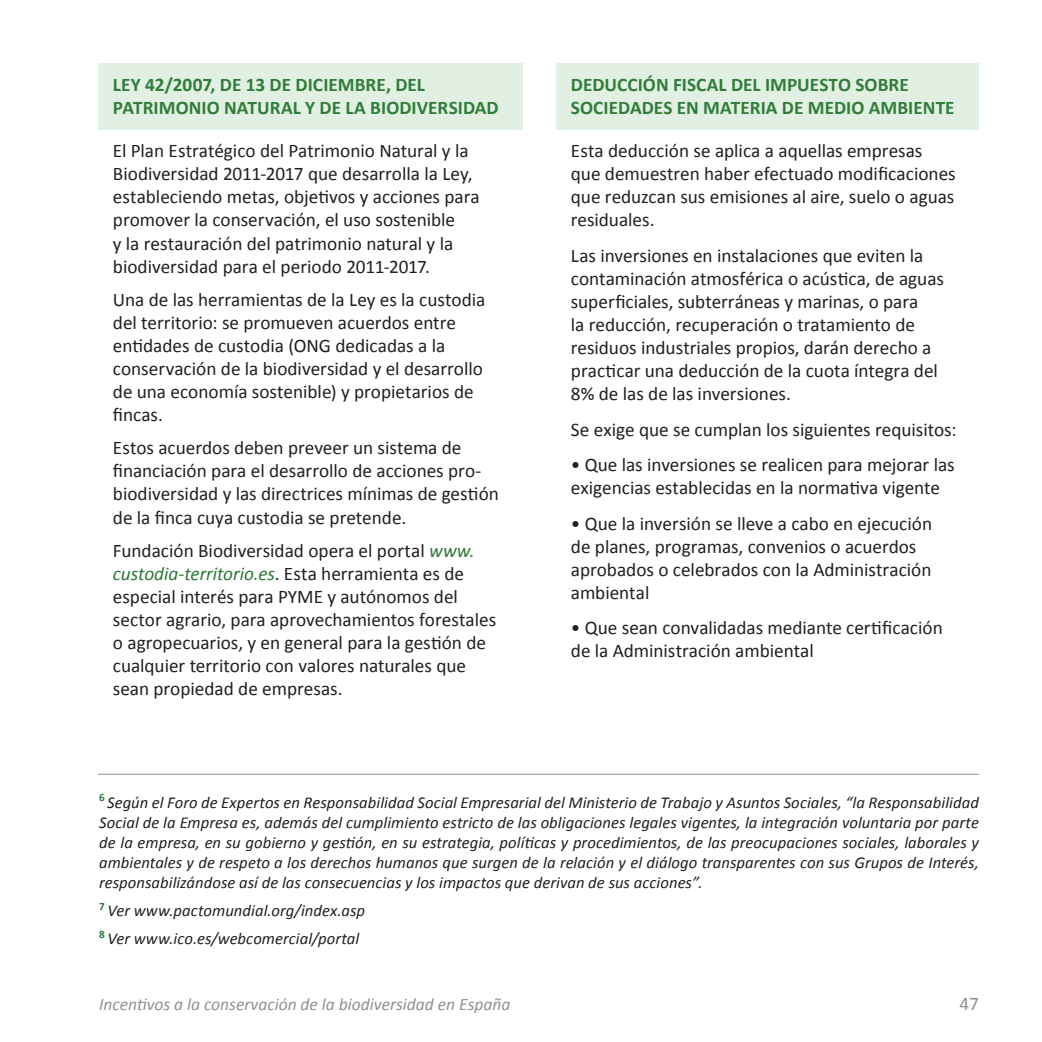
<style>
.page{position:relative;width:1042px;height:1042px;background:#fff}
.page>*{position:absolute;margin:0;border:0;box-sizing:border-box;transform-origin:0 0}
.texto_gral{font:19.25px/23.1px "Calibri";color:#231f20}
.MAYUSCULAS{font:700 19.25px/23.1px "Calibri";letter-spacing:.005em;color:#2d7837}
.t1{font:italic 17.5px "Calibri";color:#231f20}
.texto_gral-2{font:italic 16.62px/19.9px "Calibri";letter-spacing:.005em;color:#231f20;text-align:justify}
.s1{font-style:italic;color:#2d7837}
</style>
<div class="page">
<hr style="left:98px;top:774px;width:881px;height:1px;background:#939598">
<div style="left:98px;top:63px;width:425px;height:67px;background:#e2f0e3"></div>
<div style="left:556px;top:63px;width:423px;height:67px;background:#e2f0e3"></div>
<p class="MAYUSCULAS" style="left:113px;top:73px;width:387px">LEY 42/2007, DE 13 DE DICIEMBRE, DEL<br>PATRIMONIO NATURAL Y DE LA BIODIVERSIDAD</p>
<p class="texto_gral" style="left:113px;top:139px;width:368px">El Plan Estratégico del Patrimonio Natural y la Biodiversidad 2011-2017 que desarrolla la Ley, estableciendo metas, objetivos y acciones para promover la conservación, el uso sostenible<br>y la restauración del patrimonio natural y la biodiversidad para el periodo 2011-2017.</p>
<p class="texto_gral" style="left:113px;top:288px;width:374px">Una de las herramientas de la Ley es la custodia del territorio: se promueven acuerdos entre entidades de custodia (ONG dedicadas a la conservación de la biodiversidad y el desarrollo de una economía sostenible) y propietarios de fincas.</p>
<p class="texto_gral" style="left:113px;top:436px;width:387px">Estos acuerdos deben preveer un sistema de financiación para el desarrollo de acciones pro&shy;biodiversidad y las directrices mínimas de gestión de la finca cuya custodia se pretende.</p>
<p class="texto_gral" style="left:113px;top:539px;width:385px">Fundación Biodiversidad opera el portal <span class="s1">www. custodia-territorio.es</span>. Esta herramienta es de especial interés para PYME y autónomos del sector agrario, para aprovechamientos forestales o agropecuarios, y en general para la gestión de cualquier territorio con valores naturales que sean propiedad de empresas.</p>
<p class="MAYUSCULAS" style="left:571px;top:73px;width:385px">DEDUCCIÓN FISCAL DEL IMPUESTO SOBRE<br>SOCIEDADES EN MATERIA DE MEDIO AMBIENTE</p>
<p class="texto_gral" style="left:571px;top:139px;width:386px">Esta deducción se aplica a aquellas empresas que demuestren haber efectuado modificaciones que reduzcan sus emisiones al aire, suelo o aguas residuales.</p>
<p class="texto_gral" style="left:571px;top:244px;width:375px">Las inversiones en instalaciones que eviten la contaminación atmosférica o acústica, de aguas superficiales, subterráneas y marinas, o para<br>la reducción, recuperación o tratamiento de residuos industriales propios, darán derecho a practicar una deducción de la cuota íntegra del 8% de las de las inversiones.</p>
<p class="texto_gral" style="left:571px;top:418px;width:387px">Se exige que se cumplan los siguientes requisitos:</p>
<p class="texto_gral" style="left:571px;top:453px;width:385px">• Que las inversiones se realicen para mejorar las exigencias establecidas en la normativa vigente</p>
<p class="texto_gral" style="left:571px;top:512px;width:363px">• Que la inversión se lleve a cabo en ejecución de planes, programas, convenios o acuerdos aprobados o celebrados con la Administración ambiental</p>
<p class="texto_gral" style="left:571px;top:616px;width:373px">• Que sean convalidadas mediante certificación de la Administración ambiental</p>
<p class="texto_gral-2" style="left:99px;top:791px;width:881px"><sup>6</sup> Según el Foro de Expertos en Responsabilidad Social Empresarial del Ministerio de Trabajo y Asuntos Sociales, “la Responsabilidad Social de la Empresa es, además del cumplimiento estricto de las obligaciones legales vigentes, la integración voluntaria por parte de la empresa, en su gobierno y gestión, en su estrategia, políticas y procedimientos, de las preocupaciones sociales, laborales y ambientales y de respeto a los derechos humanos que surgen de la relación y el diálogo transparentes con sus Grupos de Interés, responsabilizándose así de las consecuencias y los impactos que derivan de sus acciones”.</p>
<p class="texto_gral-2" style="left:99px;top:900px;width:267px"><sup>7</sup> Ver www.pactomundial.org/index.asp</p>
<p class="texto_gral-2" style="left:99px;top:928px;width:262px"><sup>8</sup> Ver www.ico.es/webcomercial/portal</p>
<p class="t1" style="left:99px;top:992px;width:413px">Incentivos a la conservación de la biodiversidad en España</p>
<p class="texto_gral" style="left:959px;top:992px;width:21px">47</p>
</div>
